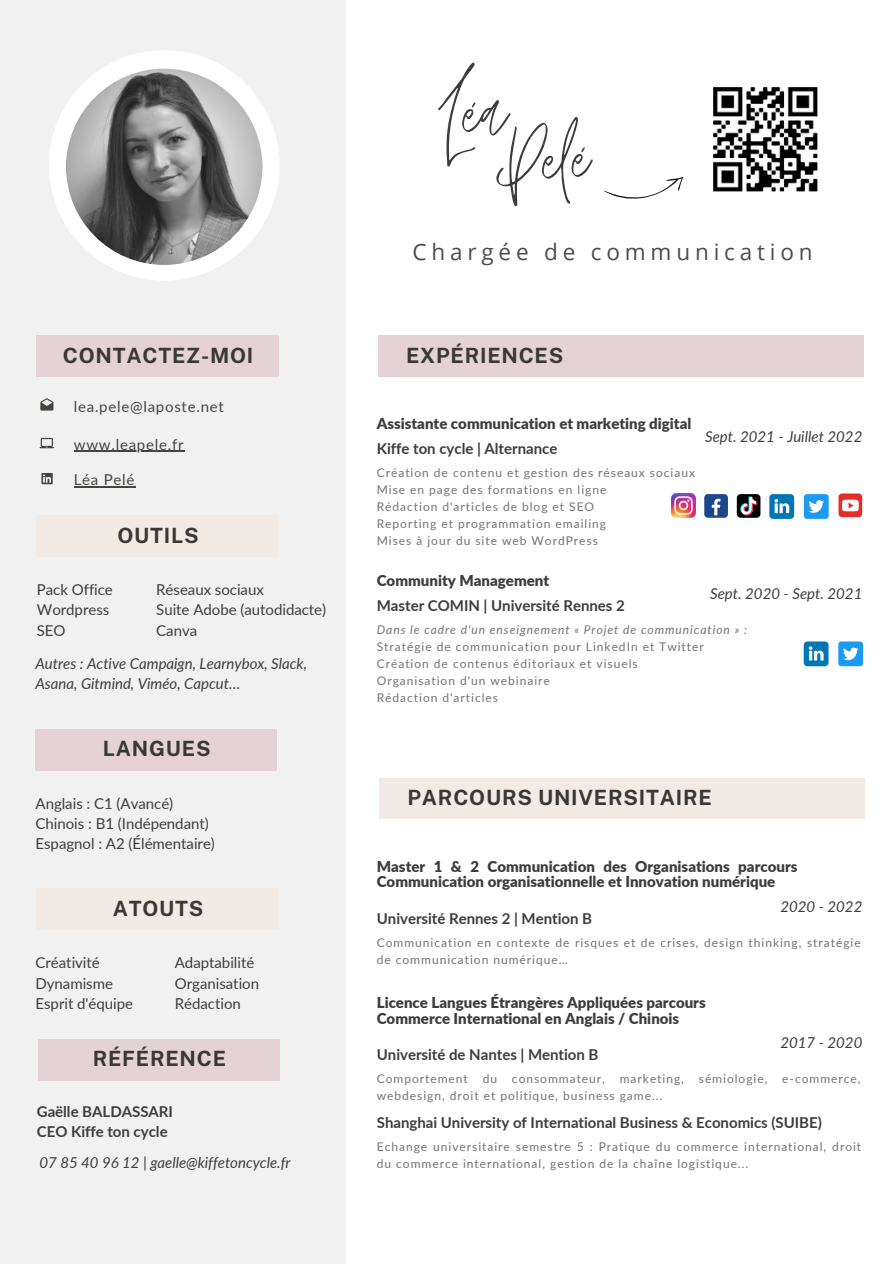
<style>
.page{position:relative;width:894px;height:1264px;background:#fff}
.page>*{position:absolute;margin:0;border:0;box-sizing:border-box;transform-origin:0 0}
.t1{font:122.55px "Jonathan";color:#3d3d3d}
.t2{font:22.5px "Open Sans";letter-spacing:.215em;color:#4d4d4f}
.t3{font:700 21px "Public Sans";letter-spacing:.035em;color:#3a3737}
.t4{font:900 15px/15.8px "Lato";color:#3d3d3d}
.t5{font:700 15px/20.2px "Lato";color:#3d3d3d}
.t6{font:15px/20.2px "Lato";color:#3d3d3d}
.t7{font:italic 15px/20.2px "Lato";color:#3d3d3d}
.t8{font:15px "Lato";letter-spacing:.05em;color:#444440}
.t9{font:12px/17px "Lato";letter-spacing:.08em;color:#737373}
.t10{font:italic 12px "Lato";letter-spacing:.08em;color:#737373}
</style>
<div class="page">
<div style="left:0;top:0;width:345px;height:1263px;background:#f1f1f1"></div>
<svg style="left:49px;top:50px;width:230px;height:230px"></svg>
<div style="left:37px;top:335px;width:241px;height:41px;background:#e4d2d6"></div>
<div style="left:37px;top:515px;width:241px;height:41px;background:#f2ebe5"></div>
<svg style="left:39px;top:438px;width:15px;height:10px"></svg>
<svg style="left:40px;top:398px;width:13px;height:12px"></svg>
<svg style="left:41px;top:473px;width:12px;height:11px"></svg>
<svg style="left:43px;top:474px;width:8px;height:8px"></svg>
<div style="left:378px;top:335px;width:485px;height:41px;background:#e4d2d6"></div>
<div style="left:704px;top:494px;width:23px;height:24px;background:#1a4789;border-radius:4px"></div>
<svg style="left:711px;top:498px;width:9px;height:17px"></svg>
<img style="left:671px;top:493px;width:24px;height:24px">
<svg style="left:736px;top:494px;width:24px;height:24px"></svg>
<div style="left:803px;top:494px;width:25px;height:25px;background:#1d9bf0;border-radius:3px"></div>
<svg style="left:809px;top:500px;width:14px;height:13px"></svg>
<svg style="left:769px;top:494px;width:24px;height:25px"></svg>
<div style="left:838px;top:493px;width:23px;height:24px;background:#e52d27;border-radius:4px"></div>
<svg style="left:842px;top:499px;width:16px;height:12px"></svg>
<div style="left:838px;top:641px;width:24px;height:25px;background:#1d9bf0;border-radius:3px"></div>
<svg style="left:843px;top:647px;width:15px;height:13px"></svg>
<svg style="left:803px;top:641px;width:25px;height:25px"></svg>
<div style="left:379px;top:778px;width:485px;height:41px;background:#f2ebe5"></div>
<div style="left:36px;top:729px;width:241px;height:41px;background:#e4d2d6"></div>
<div style="left:37px;top:888px;width:241px;height:41px;background:#f2ebe5"></div>
<div style="left:38px;top:1039px;width:241px;height:41px;background:#e4d2d6"></div>
<svg style="left:604px;top:176px;width:80px;height:23px"></svg>
<img style="left:713px;top:87px;width:105px;height:105px">
<svg style="left:66px;top:69px;width:196px;height:196px;background:#7f7f7f"></svg>
<hr style="left:74px;top:451px;width:110px;height:1px;background:#444440">
<hr style="left:74px;top:486px;width:61px;height:1px;background:#444440">
<h3 class="t3" style="left:63px;top:343px;width:192px">CONTACTEZ-MOI</h3>
<p class="t8" style="left:74px;top:397px;width:152px">lea.pele@laposte.net</p>
<p class="t8" style="left:74px;top:435px;width:111px">www.leapele.fr</p>
<p class="t8" style="left:74px;top:470px;width:62px">Léa Pelé</p>
<h3 class="t3" style="left:117px;top:522px;width:83px">OUTILS</h3>
<p class="t6" style="left:37px;top:579px;width:78px">Pack Office<br>Wordpress<br>SEO</p>
<p class="t6" style="left:156px;top:579px;width:171px">Réseaux sociaux<br>Suite Adobe (autodidacte)<br>Canva</p>
<p class="t7" style="left:36px;top:652px;width:273px">Autres : Active Campaign, Learnybox, Slack,<br>Asana, Gitmind, Viméo, Capcut…</p>
<h3 class="t3" style="left:103px;top:736px;width:109px">LANGUES</h3>
<p class="t6" style="left:36px;top:792px;width:181px">Anglais : C1 (Avancé)<br>Chinois : B1 (Indépendant)<br>Espagnol : A2 (Élémentaire)</p>
<h3 class="t3" style="left:113px;top:895px;width:92px">ATOUTS</h3>
<p class="t6" style="left:36px;top:952px;width:99px">Créativité<br>Dynamisme<br>Esprit d'équipe</p>
<p class="t6" style="left:175px;top:952px;width:86px">Adaptabilité<br>Organisation<br>Rédaction</p>
<h3 class="t3" style="left:93px;top:1046px;width:135px">RÉFÉRENCE</h3>
<p class="t5" style="left:37px;top:1101px;width:138px">Gaëlle BALDASSARI<br>CEO Kiffe ton cycle</p>
<p class="t7" style="left:39px;top:1151px;width:252px">07 85 40 96 12 | gaelle@kiffetoncycle.fr</p>
<h1 class="t1" style="left:438px;top:97px;width:150px;rotate:-3deg">LéaPelé</h1>
<h2 class="t2" style="left:412px;top:236px;width:401px">Chargée de communication</h2>
<h3 class="t3" style="left:406px;top:343px;width:159px">EXPÉRIENCES</h3>
<p class="t4" style="left:376px;top:415px;width:316px">Assistante communication et marketing digital</p>
<p class="t5" style="left:376px;top:438px;width:182px">Kiffe ton cycle | Alternance</p>
<p class="t9" style="left:376px;top:464px;width:319px">Création de contenu et gestion des réseaux sociaux Mise en page des formations en ligne<br>Rédaction d'articles de blog et SEO<br>Reporting et programmation emailing<br>Mises à jour du site web WordPress</p>
<p class="t7" style="left:704px;top:426px;width:159px">Sept. 2021 - Juillet 2022</p>
<p class="t4" style="left:376px;top:572px;width:174px">Community Management</p>
<p class="t5" style="left:376px;top:595px;width:249px">Master COMIN | Université Rennes 2</p>
<p class="t7" style="left:710px;top:583px;width:154px">Sept. 2020 - Sept. 2021</p>
<p class="t10" style="left:376px;top:622px;width:372px">Dans le cadre d'un enseignement « Projet de communication » :</p>
<p class="t9" style="left:376px;top:638px;width:328px">Stratégie de communication pour LinkedIn et Twitter Création de contenus éditoriaux et visuels Organisation d'un webinaire<br>Rédaction d'articles</p>
<h3 class="t3" style="left:407px;top:785px;width:306px">PARCOURS UNIVERSITAIRE</h3>
<p class="t4" style="left:376px;top:857px;width:422px">Master 1 &amp; 2 Communication des Organisations parcours<br>Communication organisationnelle et Innovation numérique</p>
<p class="t5" style="left:376px;top:907px;width:217px">Université Rennes 2 | Mention B</p>
<p class="t7" style="left:780px;top:895px;width:83px">2020 - 2022</p>
<p class="t9" style="left:376px;top:933px;width:485px">Communication en contexte de risques et de crises, design thinking, stratégie de communication numérique…</p>
<p class="t4" style="left:376px;top:994px;width:330px">Licence Langues Étrangères Appliquées parcours<br>Commerce International en Anglais / Chinois</p>
<p class="t5" style="left:376px;top:1044px;width:223px">Université de Nantes | Mention B</p>
<p class="t7" style="left:780px;top:1031px;width:83px">2017 - 2020</p>
<p class="t9" style="left:376px;top:1069px;width:485px">Comportement du consommateur, marketing, sémiologie, e-commerce, webdesign, droit et politique, business game...</p>
<p class="t5" style="left:376px;top:1112px;width:446px">Shanghai University of International Business &amp; Economics (SUIBE)</p>
<p class="t9" style="left:376px;top:1137px;width:486px">Echange universitaire semestre 5 : Pratique du commerce international, droit du commerce international, gestion de la chaîne logistique...</p>
</div>
